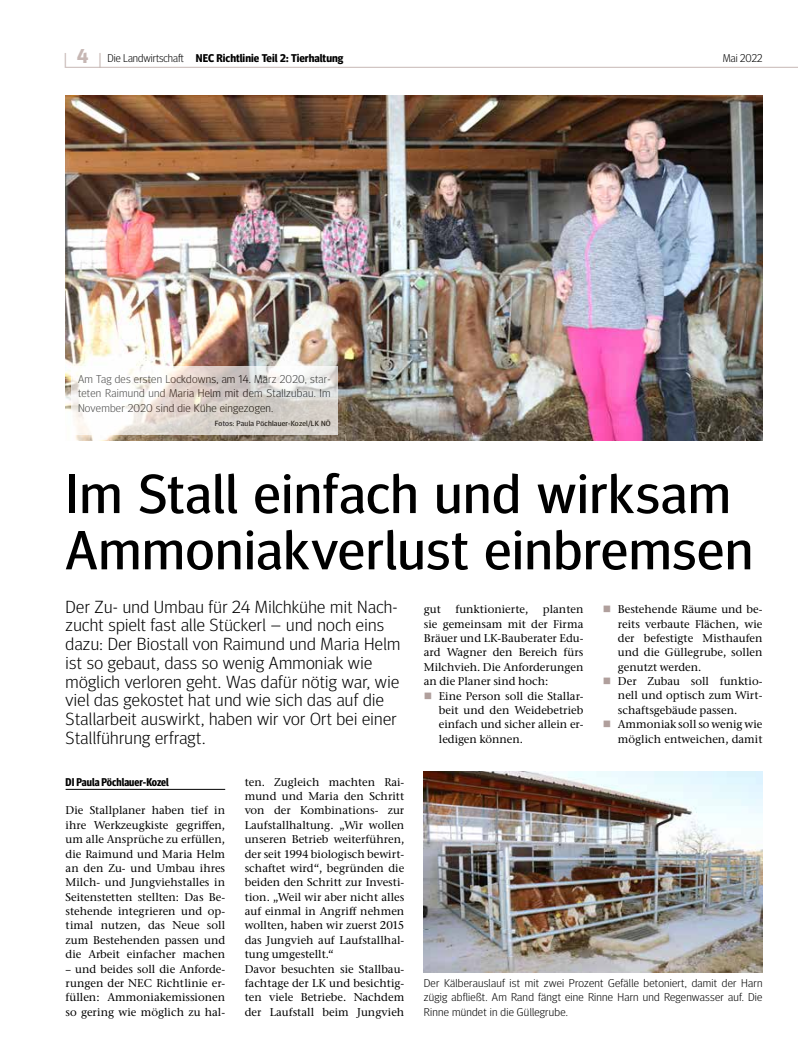
<style>
.page{position:relative;width:798px;height:1063px;background:#fff}
.page>*{position:absolute;margin:0;border:0;box-sizing:border-box;transform-origin:0 0}
.t1{font:55px/56.2px "Meta Headline Pro";letter-spacing:.02em;color:#000;scale:1.05 1}
.t2{font:300 17.5px/18.8px "Meta Headline Pro";letter-spacing:.02em;color:#000;scale:1.05 1}
.t3{font:500 11.25px/14.4px "Stone Serif ITC Pro";color:#000;text-align:justify}
.t4{font:300 11.25px/14.4px "Meta Headline Pro";letter-spacing:.02em;color:#000;text-align:justify;scale:1.05 1}
.t5{font:700 11.25px "Meta Headline Pro";color:#000}
.t6{font:700 condensed 11.25px "Meta Headline Pro";color:#000}
.t7{font:300 11.25px "Meta Headline Pro";color:#000}
.t8{font:300 11.25px "Meta Headline Pro";letter-spacing:.02em;color:#000}
.t9{font:7.5px "Meta Headline Pro";letter-spacing:.03em;color:#000;scale:1.05 1}
.s1{font-family:"Generis Simple Com";font-size:20px;color:#c6b7b4}
.s2{font-weight:700;font-size:20px;color:#c6b7b4}
</style>
<div class="page">
<img style="left:66px;top:96px;width:696px;height:345px">
<hr style="left:66px;top:67px;width:731px;height:1px;background:#c6b7b4">
<hr style="left:66px;top:789px;width:159px;height:1px;background:#000">
<img style="left:423px;top:771px;width:339px;height:202px">
<svg style="left:71px;top:367px;width:267px;height:68px"></svg>
<p class="t7" style="left:63px;top:50px;width:122px"><span class="s1">|</span> <span class="s2">4</span> <span class="s1">|</span> Die Landwirtschaft</p>
<p class="t5" style="left:196px;top:49px;width:149px">NEC Richtlinie Teil 2: Tierhaltung</p>
<p class="t8" style="left:722px;top:50px;width:41px">Mai 2022</p>
<p class="t4" style="left:78px;top:371px;width:242px">Am Tag des ersten Lockdowns, am 14. März 2020, star&shy;teten Raimund und Maria Helm mit dem Stallzubau. Im November 2020 sind die Kühe eingezogen.</p>
<p class="t9" style="left:215px;top:418px;width:112px">Fotos: Paula Pöchlauer-Kozel/LK NÖ</p>
<h1 class="t1" style="left:66px;top:462px;width:655px">Im Stall einfach und wirksam<br>Ammoniakverlust einbremsen</h1>
<p class="t2" style="left:66px;top:596px;width:320px">Der Zu- und Umbau für 24 Milchkühe mit Nach&shy;zucht spielt fast alle Stückerl – und noch eins dazu: Der Biostall von Raimund und Maria Helm ist so gebaut, dass so wenig Ammoniak wie möglich verloren geht. Was dafür nötig war, wie viel das gekostet hat und wie sich das auf die Stallarbeit auswirkt, haben wir vor Ort bei einer Stallführung erfragt.</p>
<p class="t3" style="left:617px;top:602px;width:146px;text-align:left">Bestehende Räume und be&shy;reits verbaute Flächen, wie der befestigte Misthaufen und die Güllegrube, sollen genutzt werden.<br>Der Zubau soll funktio&shy;nell und optisch zum Wirt&shy;schaftsgebäude passen.<br>Ammoniak soll so wenig wie möglich entweichen, damit</p>
<p class="t6" style="left:66px;top:773px;width:105px">DI Paula Pöchlauer-Kozel</p>
<p class="t3" style="left:66px;top:803px;width:161px">Die Stallplaner haben tief in ihre Werkzeugkiste gegriffen, um alle Ansprüche zu erfüllen, die Raimund und Maria Helm an den Zu- und Umbau ihres Milch- und Jungviehstalles in Seitenstetten stellten: Das Be&shy;stehende integrieren und op&shy;timal nutzen, das Neue soll zum Bestehenden passen und die Arbeit einfacher machen</p>
<p class="t3" style="left:66px;top:962px;width:161px">– und beides soll die Anforde&shy;rungen der NEC Richtlinie er&shy;füllen: Ammoniakemissionen so gering wie möglich zu hal-</p>
<p class="t3" style="left:423px;top:602px;width:19px">gut</p>
<p class="t3" style="left:455px;top:602px;width:74px">funktionierte,</p>
<p class="t3" style="left:423px;top:602px;width:161px;text-indent:119px">planten sie gemeinsam mit der Firma Bräuer und LK-Bauberater Edu&shy;ard Wagner den Bereich fürs Milchvieh. Die Anforderungen an die Planer sind hoch:</p>
<p class="t3" style="left:438px;top:688px;width:146px">Eine Person soll die Stallar&shy;beit und den Weidebetrieb einfach und sicher allein er&shy;ledigen können.</p>
<p class="t3" style="left:244px;top:775px;width:161px;text-align:left">ten. Zugleich machten Rai&shy;mund und Maria den Schritt von der Kombinations- zur<br>Laufstallhaltung. „Wir wollen unseren Betrieb weiterführen, der seit 1994 biologisch bewirt&shy;schaftet wird“, begründen die beiden den Schritt zur Investi&shy;tion. „Weil wir aber nicht alles auf einmal in Angriff nehmen wollten, haben wir zuerst 2015 das Jungvieh auf Laufstallhal&shy;tung umgestellt.“<br>Davor besuchten sie Stallbau&shy;fachtage der LK und besichtig&shy;ten viele Betriebe. Nachdem der Laufstall beim Jungvieh</p>
<p class="t4" style="left:423px;top:975px;width:324px">Der Kälberauslauf ist mit zwei Prozent Gefälle betoniert, damit der Harn zügig abfließt. Am Rand fängt eine Rinne Harn und Regenwasser auf. Die Rinne mündet in die Güllegrube.</p>
</div>
